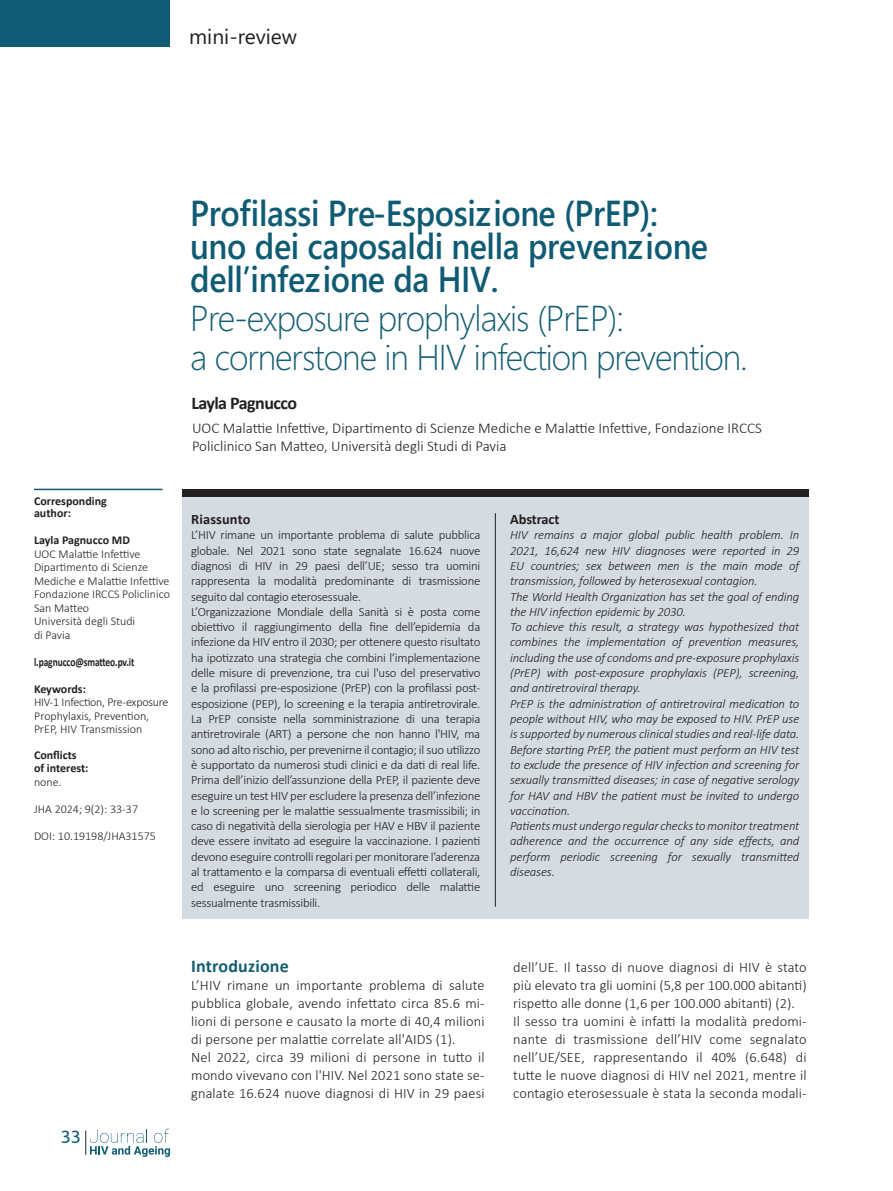
<style>
.page{position:relative;width:893px;height:1191px;background:#fff}
.page>*{position:absolute;margin:0;border:0;box-sizing:border-box;transform-origin:0 0}
.t1{font:600 36px/33px "Segoe WP";letter-spacing:-.01em;color:#0f5b73;scale:.9 1}
.t2{font:300 36px "Segoe WP";letter-spacing:-.03em;color:#145d73;scale:.96 1}
.t3{font:21px "Segoe WP";color:#231f20}
.t4{font:700 18px "Calibri";letter-spacing:-.03em;color:#231f20}
.t5{font:700 18px "Calibri";letter-spacing:.01em;color:#145d73}
.t6{font:18px "Ubuntu";color:#0f5b73}
.t7{font:300 15px "Calibri";color:#231f20}
.t8{font:300 14.4px/18px "Calibri";letter-spacing:.01em;color:#231f20;text-align:justify}
.t9{font:700 14.4px "Calibri";color:#231f20}
.t10{font:300 12.75px/15.3px "Calibri";letter-spacing:-.02em;color:#231f20;text-align:justify}
.t11{font:italic 300 12.75px/15.3px "Calibri";letter-spacing:-.01em;color:#231f20;text-align:justify}
.t12{font:300 12px/13.5px "Calibri";color:#231f20}
.t13{font:700 12px "Calibri";color:#231f20}
.t14{font:700 12px "Calibri";color:#231f20;scale:.79 1}
</style>
<div class="page">
<div style="left:0;top:0;width:170px;height:47px;background:#0f5b73"></div>
<svg style="left:85px;top:1128px;width:85px;height:29px"></svg>
<div style="left:182px;top:489px;width:627px;height:430px;background:#d4dbe1"></div>
<hr style="left:495px;top:513px;width:1px;height:393px;background:#231f20">
<div style="left:182px;top:489px;width:627px;height:7px;background:#231f20"></div>
<hr style="left:34px;top:489px;width:129px;height:1px;background:#0f5b73">
<p class="t3" style="left:189px;top:22px;width:109px">mini-review</p>
<p class="t13" style="left:34px;top:493px;width:74px">Corresponding</p>
<p class="t13" style="left:34px;top:505px;width:39px">author:</p>
<p class="t13" style="left:34px;top:532px;width:97px">Layla Pagnucco MD</p>
<p class="t12" style="left:34px;top:547px;width:108px">UOC Malattie Infettive</p>
<p class="t12" style="left:34px;top:560px;width:137px">Dipartimento di Scienze<br>Mediche e Malattie Infettive</p>
<p class="t12" style="left:34px;top:587px;width:138px">Fondazione IRCCS Policlinico<br>San Matteo</p>
<p class="t12" style="left:34px;top:614px;width:103px">Università degli Studi</p>
<p class="t12" style="left:34px;top:628px;width:38px">di Pavia</p>
<p class="t14" style="left:34px;top:653px;width:128px">l.pagnucco@smatteo.pv.it</p>
<p class="t13" style="left:34px;top:680px;width:53px">Keywords:</p>
<p class="t12" style="left:34px;top:695px;width:136px">HIV-1 Infection, Pre-exposure<br>Prophylaxis, Prevention,<br>PrEP, HIV Transmission</p>
<p class="t13" style="left:34px;top:746px;width:44px">Conflicts</p>
<p class="t13" style="left:34px;top:760px;width:56px">of interest:</p>
<p class="t12" style="left:34px;top:775px;width:29px">none.</p>
<p class="t12" style="left:34px;top:802px;width:106px">JHA 2024; 9(2): 33-37</p>
<p class="t12" style="left:34px;top:829px;width:123px">DOI: 10.19198/JHA31575</p>
<p class="t6" style="left:61px;top:1125px;width:22px">33</p>
<h3 class="t6" style="left:61px;top:1125px;width:22px">26</h3>
<p class="t1" style="left:190px;top:195px;width:521px">Profilassi Pre-Esposizione (PrEP):</p>
<p class="t1" style="left:190px;top:228px;width:577px">uno dei caposaldi nella prevenzione dell’infezione da HIV.</p>
<p class="t2" style="left:190px;top:294px;width:454px">Pre-exposure prophylaxis (PrEP):</p>
<p class="t2" style="left:190px;top:333px;width:582px">a cornerstone in HIV infection prevention.</p>
<p class="t4" style="left:191px;top:390px;width:107px">Layla Pagnucco</p>
<p class="t7" style="left:192px;top:418px;width:571px">UOC Malattie Infettive, Dipartimento di Scienze Mediche e Malattie Infettive, Fondazione IRCCS</p>
<p class="t7" style="left:192px;top:436px;width:316px">Policlinico San Matteo, Università degli Studi di Pavia</p>
<p class="t9" style="left:191px;top:509px;width:61px">Riassunto</p>
<p class="t10" style="left:191px;top:527px;width:291px">L’HIV rimane un importante problema di salute pubblica globale. Nel 2021 sono state segnalate 16.624 nuove diagnosi di HIV in 29 paesi dell’UE; sesso tra uomini rappresenta la modalità predominante di trasmissione seguito dal contagio eterosessuale.</p>
<p class="t10" style="left:191px;top:604px;width:291px">L’Organizzazione Mondiale della Sanità si è posta come obiettivo il raggiungimento della fine dell’epidemia da infezione da HIV entro il 2030; per ottenere questo risultato ha ipotizzato una strategia che combini l’implementazione delle misure di prevenzione, tra cui l'uso del preservativo e la profilassi pre-esposizione (PrEP) con la profilassi post&shy;esposizione (PEP), lo screening e la terapia antiretrovirale.<br>La PrEP consiste nella somministrazione di una terapia antiretrovirale (ART) a persone che non hanno l'HIV, ma sono ad alto rischio, per prevenirne il contagio; il suo utilizzo è supportato da numerosi studi clinici e da dati di real life.<br>Prima dell’inizio dell’assunzione della PrEP, il paziente deve eseguire un test HIV per escludere la presenza dell’infezione e lo screening per le malattie sessualmente trasmissibili; in caso di negatività della sierologia per HAV e HBV il paziente deve essere invitato ad eseguire la vaccinazione. I pazienti devono eseguire controlli regolari per monitorare l’aderenza al trattamento e la comparsa di eventuali effetti collaterali, ed eseguire uno screening periodico delle malattie sessualmente trasmissibili.</p>
<p class="t5" style="left:191px;top:953px;width:99px">Introduzione</p>
<p class="t8" style="left:191px;top:976px;width:295px">L’HIV rimane un importante problema di salute pubblica globale, avendo infettato circa 85.6 mi&shy;lioni di persone e causato la morte di 40,4 milioni di persone per malattie correlate all'AIDS (1).</p>
<p class="t8" style="left:191px;top:1048px;width:295px">Nel 2022, circa 39 milioni di persone in tutto il mondo vivevano con l'HIV. Nel 2021 sono state se&shy;gnalate 16.624 nuove diagnosi di HIV in 29 paesi</p>
<p class="t9" style="left:510px;top:509px;width:51px">Abstract</p>
<p class="t11" style="left:510px;top:527px;width:291px">HIV remains a major global public health problem. In 2021, 16,624 new HIV diagnoses were reported in 29<br>EU countries; sex between men is the main mode of transmission, followed by heterosexual contagion.</p>
<p class="t11" style="left:510px;top:588px;width:291px">The World Health Organization has set the goal of ending the HIV infection epidemic by 2030.</p>
<p class="t11" style="left:510px;top:619px;width:291px">To achieve this result, a strategy was hypothesized that combines the implementation of prevention measures, including the use of condoms and pre-exposure prophylaxis (PrEP) with post-exposure prophylaxis (PEP), screening, and antiretroviral therapy.</p>
<p class="t11" style="left:510px;top:695px;width:291px">PrEP is the administration of antiretroviral medication to people without HIV, who may be exposed to HIV. PrEP use is supported by numerous clinical studies and real-life data.<br>Before starting PrEP, the patient must perform an HIV test to exclude the presence of HIV infection and screening for sexually transmitted diseases; in case of negative serology for HAV and HBV the patient must be invited to undergo vaccination.</p>
<p class="t11" style="left:510px;top:818px;width:291px">Patients must undergo regular checks to monitor treatment adherence and the occurrence of any side effects, and perform periodic screening for sexually transmitted diseases.</p>
<p class="t8" style="left:513px;top:958px;width:295px">dell’UE. Il tasso di nuove diagnosi di HIV è stato più elevato tra gli uomini (5,8 per 100.000 abitanti) rispetto alle donne (1,6 per 100.000 abitanti) (2).</p>
<p class="t8" style="left:513px;top:1012px;width:295px">Il sesso tra uomini è infatti la modalità predomi&shy;nante di trasmissione dell’HIV come segnalato nell’UE/SEE, rappresentando il 40% (6.648) di tutte le nuove diagnosi di HIV nel 2021, mentre il contagio eterosessuale è stata la seconda modali-</p>
</div>
